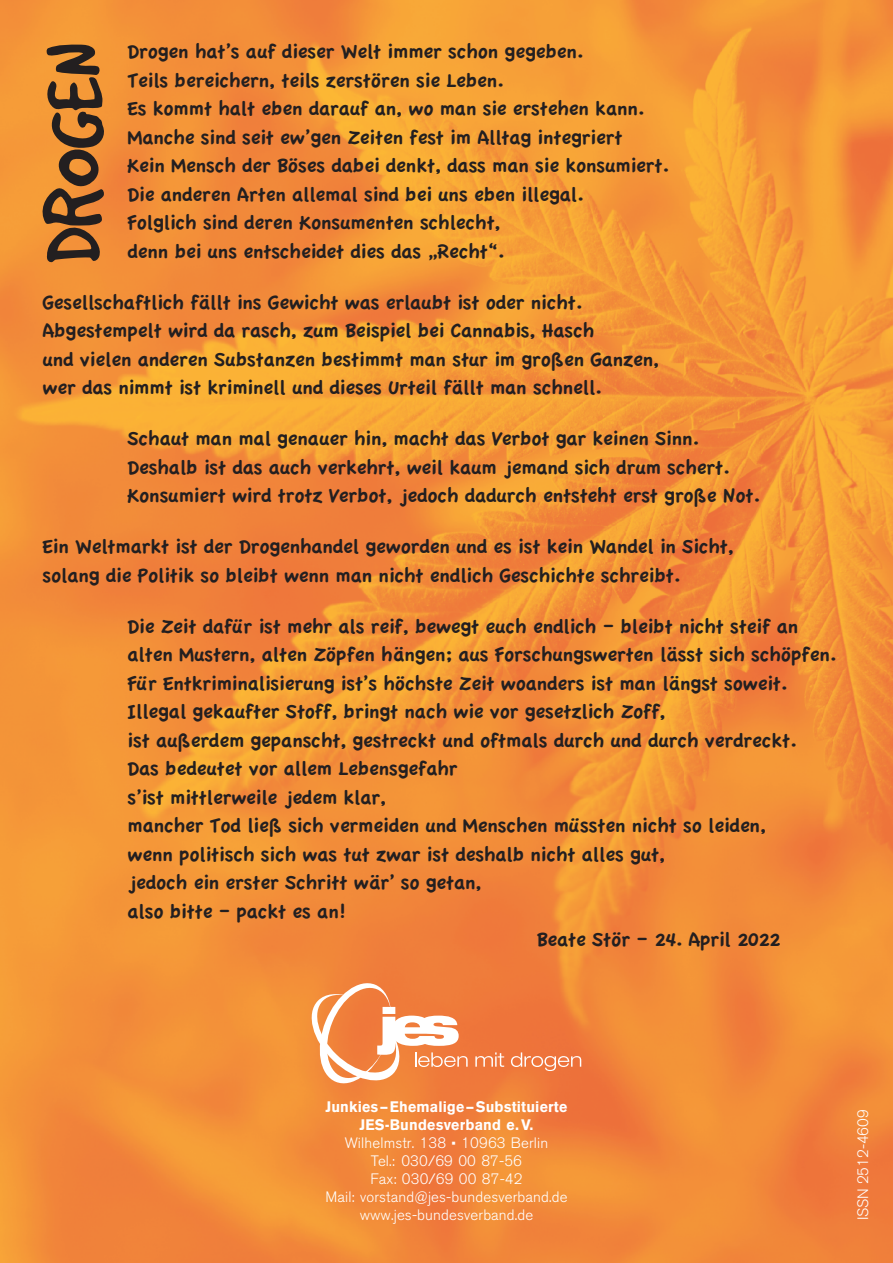
<style>
.page{position:relative;width:893px;height:1263px;background:#fff}
.page>*{position:absolute;margin:0;border:0;box-sizing:border-box;transform-origin:0 0}
.t1{font:96px "Good Dog";color:#231f20}
.t2{font:21px/28.5px "Apple Casual";letter-spacing:-.03em;color:#231f20;scale:1.05 1}
.t3{font:300 15px/18px "Akzidenz Grotesk BQ";letter-spacing:.01em;color:#fff;text-align:center}
.t4{font:900 15px/18px "Akzidenz Grotesk";letter-spacing:.01em;color:#fff;text-align:center;scale:.95 1}
.s1{font-size:13.5px}
</style>
<div class="page">
<img style="left:0;top:0;width:893px;height:1263px">
<svg style="left:305px;top:978px;width:163px;height:110px"></svg>
<svg style="left:475px;top:1052px;width:29px;height:15px"></svg>
<svg style="left:511px;top:1052px;width:70px;height:19px"></svg>
<p class="t2" style="left:127px;top:38px;width:518px">Drogen hat’s auf dieser Welt immer schon gegeben.<br>Teils bereichern, teils zerstören sie Leben.<br>Es kommt halt eben darauf an, wo man sie erstehen kann.<br>Manche sind seit ew’gen Zeiten fest im Alltag integriert<br>Kein Mensch der Böses dabei denkt, dass man sie konsumiert.<br>Die anderen Arten allemal sind bei uns eben illegal.<br>Folglich sind deren Konsumenten schlecht,<br>denn bei uns entscheidet dies das „Recht“.</p>
<p class="t2" style="left:42px;top:288px;width:589px">Gesellschaftlich fällt ins Gewicht was erlaubt ist oder nicht.<br>Abgestempelt wird da rasch, zum Beispiel bei Cannabis, Hasch<br>und vielen anderen Substanzen bestimmt man stur im großen Ganzen, wer das nimmt ist kriminell und dieses Urteil fällt man schnell.</p>
<p class="t2" style="left:127px;top:425px;width:604px">Schaut man mal genauer hin, macht das Verbot gar keinen Sinn.<br>Deshalb ist das auch verkehrt, weil kaum jemand sich drum schert.<br>Konsumiert wird trotz Verbot, jedoch dadurch entsteht erst große Not.</p>
<p class="t2" style="left:42px;top:533px;width:660px">Ein Weltmarkt ist der Drogenhandel geworden und es ist kein Wandel in Sicht, solang die Politik so bleibt wenn man nicht endlich Geschichte schreibt.</p>
<p class="t2" style="left:127px;top:612px;width:641px">Die Zeit dafür ist mehr als reif, bewegt euch endlich – bleibt nicht steif an</p>
<p class="t2" style="left:127px;top:641px;width:677px">alten Mustern, alten Zöpfen hängen; aus Forschungswerten lässt sich schöpfen.</p>
<p class="t2" style="left:127px;top:669px;width:630px">Für Entkriminalisierung ist’s höchste Zeit woanders ist man längst soweit.</p>
<p class="t2" style="left:127px;top:698px;width:514px">Illegal gekaufter Stoff, bringt nach wie vor gesetzlich Zoff,</p>
<p class="t2" style="left:127px;top:726px;width:639px">ist außerdem gepanscht, gestreckt und oftmals durch und durch verdreckt.</p>
<p class="t2" style="left:127px;top:755px;width:316px">Das bedeutet vor allem Lebensgefahr</p>
<p class="t2" style="left:127px;top:783px;width:248px">s’ist mittlerweile jedem klar,</p>
<p class="t2" style="left:127px;top:812px;width:610px">mancher Tod ließ sich vermeiden und Menschen müssten nicht so leiden,</p>
<p class="t2" style="left:127px;top:840px;width:514px">wenn politisch sich was tut zwar ist deshalb nicht alles gut,</p>
<p class="t2" style="left:127px;top:869px;width:339px">jedoch ein erster Schritt wär’ so getan,</p>
<p class="t2" style="left:127px;top:897px;width:210px">also bitte – packt es an!</p>
<p class="t2" style="left:536px;top:926px;width:234px">Beate Stör – 24. April 2022</p>
<h1 class="t1" style="left:22px;top:264px;width:221px;rotate:-90deg">Drogen</h1>
<p class="t4" style="left:325px;top:1097px;width:256px">Junkies – Ehemalige– Substituierte<br>JES-Bundesverband e.V.</p>
<p class="t3" style="left:325px;top:1134px;width:244px">Wilhelmstr. 138 <span class="s1">•</span> 10963 Berlin<br>Tel.: 030/69 00 87-56<br>Fax: 030/69 00 87-42<br>Mail: vorstand@jes-bundesverband.de www.jes-bundesverband.de</p>
<p class="t3" style="left:854px;top:1220px;width:113px;rotate:-90deg">ISSN 2512-4609</p>
</div>
